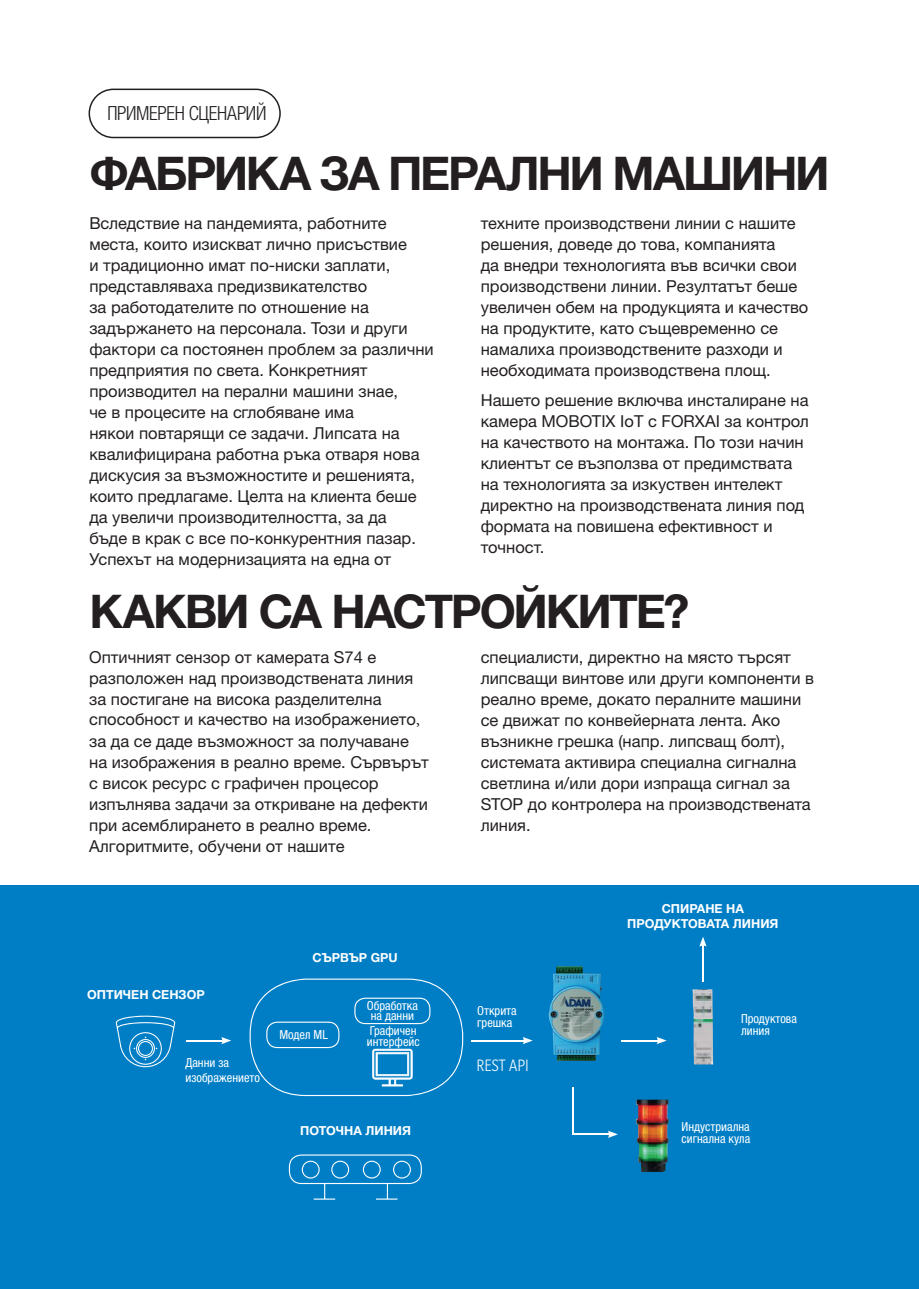
<style>
.page{position:relative;width:919px;height:1289px;background:#fff}
.page>*{position:absolute;margin:0;border:0;box-sizing:border-box;transform-origin:0 0}
.t1{font:700 46.5px "Helvetica Neue LTW1 G";letter-spacing:-.05em;color:#231f20}
.t2{font:300 condensed 19.5px "Helvetica Neue LTW1 G";letter-spacing:-.015em;color:#231f20}
.t3{font:300 condensed 18px "Slate Pro";color:#fff}
.t4{font:16.5px/21px "Helvetica Neue LTW1 G";color:#231f20}
.t5{font:condensed 12.45px/12px "Helvetica Neue LTW1 G";color:#fff}
.t6{font:700 12.45px/15px "Helvetica Neue LTW1 G";color:#fff;text-align:center}
.s1{font-family:"Minion Pro"}
</style>
<div class="page">
<div style="left:0;top:885px;width:918px;height:403px;background:#007ec5"></div>
<hr style="left:186px;top:1039px;width:37px;height:2px;background:#fff">
<svg style="left:221px;top:1037px;width:10px;height:7px"></svg>
<hr style="left:471px;top:1039px;width:54px;height:2px;background:#fff">
<svg style="left:522px;top:1037px;width:10px;height:7px"></svg>
<hr style="left:622px;top:1039px;width:37px;height:2px;background:#fff">
<svg style="left:656px;top:1037px;width:10px;height:7px"></svg>
<hr style="left:702px;top:944px;width:1px;height:37px;background:#fff">
<svg style="left:699px;top:937px;width:7px;height:9px"></svg>
<hr style="left:573px;top:1133px;width:37px;height:1px;background:#fff">
<svg style="left:608px;top:1130px;width:10px;height:7px"></svg>
<svg style="left:249px;top:978px;width:214px;height:221px"></svg>
<svg style="left:116px;top:1015px;width:59px;height:52px"></svg>
<img style="left:692px;top:989px;width:22px;height:76px">
<hr style="left:572px;top:1086px;width:1px;height:48px;background:#fff">
<img style="left:636px;top:1099px;width:33px;height:73px">
<svg style="left:89px;top:89px;width:192px;height:49px"></svg>
<img style="left:548px;top:966px;width:57px;height:94px">
<p class="t2" style="left:107px;top:101px;width:160px">ПРИМЕРЕН СЦЕНАРИЙ</p>
<h1 class="t1" style="left:89px;top:145px;width:741px">ФАБРИКА ЗА ПЕРАЛНИ МАШИНИ</h1>
<p class="t4" style="left:89px;top:213px;width:346px">Вследствие на пандемията, работните места, които изискват лично присъствие<br>и традиционно имат по-ниски заплати, представляваха предизвикателство<br>за работодателите по отношение на задържането на персонала. Този и други фактори са постоянен проблем за различни предприятия по света. Конкретният производител на перални машини знае,<br>че в процесите на сглобяване има<br>някои повтарящи се задачи. Липсата на квалифицирана работна ръка отваря нова дискусия за възможностите и решенията, които предлагаме. Целта на клиента беше да увеличи производителността, за да<br>бъде в крак с все по-конкурентния пазар.<br>Успехът на модернизацията на една от</p>
<p class="t4" style="left:480px;top:213px;width:329px">техните производствени линии с нашите решения, доведе до това, компанията<br>да внедри технологията във всички свои производствени линии. Резултатът беше увеличен обем на продукцията и качество на продуктите, като същевременно се намалиха производствените разходи и необходимата производствена площ.</p>
<p class="t4" style="left:480px;top:389px;width:329px">Нашето решение включва инсталиране на камера MOBOTIX IoT с FORXAI за контрол на качеството на монтажа. По този начин клиентът се възползва от предимствата на технологията за изкуствен интелект директно на производствената линия под формата на повишена ефективност и точност.</p>
<h1 class="t1" style="left:89px;top:583px;width:601px">КАКВИ СА НАСТРОЙКИТЕ?</h1>
<p class="t4" style="left:89px;top:646px;width:332px;line-height:20.5px">Оптичният сензор от камерата S74 е разположен над производствената линия за постигане на висока разделителна способност и качество на изображението<span class="s1">,</span></p>
<p class="t4" style="left:89px;top:730px;width:341px">за да се даде възможност за получаване на изображения в реално време. Сървърът с висок ресурс с графичен процесор изпълнява задачи за откриване на дефекти при асемблирането в реално време.<br>Алгоритмите, обучени от нашите</p>
<p class="t6" style="left:87px;top:987px;width:119px">ОПТИЧЕН СЕНЗОР</p>
<p class="t5" style="left:185px;top:1054px;width:76px;line-height:15px">Данни за изображението</p>
<p class="t6" style="left:312px;top:949px;width:87px">СЪРВЪР GPU</p>
<p class="t5" style="left:279px;top:1028px;width:50px">Модел ML</p>
<p class="t5" style="left:367px;top:1000px;width:52px;line-height:10.5px;text-align:center">Обработка на данни</p>
<p class="t5" style="left:367px;top:1025px;width:54px;line-height:10.5px">Графичен интерфейс</p>
<p class="t6" style="left:300px;top:1122px;width:112px">ПОТОЧНА ЛИНИЯ</p>
<p class="t4" style="left:480px;top:646px;width:335px">специалисти, директно на място търсят липсващи винтове или други компоненти в реално време, докато пералните машини се движат по конвейерната лента. Ако възникне грешка (напр. липсващ болт), системата активира специална сигнална светлина и/или дори изпраща сигнал за STOP до контролера на производствената линия.</p>
<p class="t6" style="left:627px;top:900px;width:153px">СПИРАНЕ НА<br>ПРОДУКТОВАТА ЛИНИЯ</p>
<p class="t5" style="left:477px;top:1004px;width:41px">Открита грешка</p>
<p class="t5" style="left:741px;top:1012px;width:57px">Продуктова линия</p>
<p class="t3" style="left:476px;top:1055px;width:54px">REST API</p>
<p class="t5" style="left:681px;top:1120px;width:70px">Индустриална сигнална кула</p>
</div>
